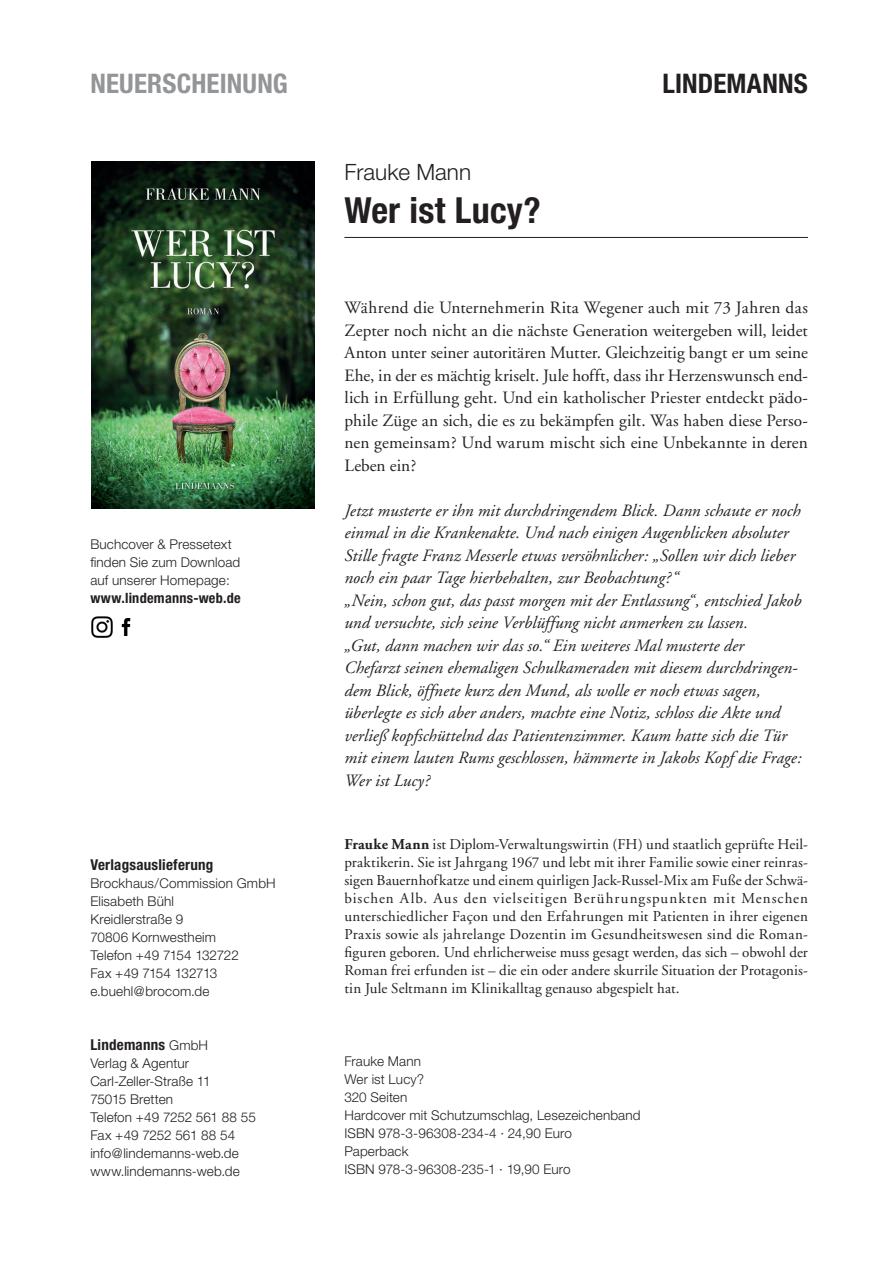
<style>
.page{position:relative;width:893px;height:1263px;background:#fff}
.page>*{position:absolute;margin:0;border:0;box-sizing:border-box;transform-origin:0 0}
.Autor{font:700 condensed 36px "Helvetica Neue";letter-spacing:.005em;color:#231f20}
.t1{font:700 condensed 27px "Helvetica Neue";letter-spacing:.005em;color:#939598}
.Lindemanns{font:700 condensed 27px "Helvetica Neue";letter-spacing:.01em;color:#231f20}
.Autor-2{font:300 22.5px "Helvetica Neue";color:#231f20}
.Fließtext_ohne_einzu{font:italic 17.25px/22.5px "Adobe Garamond";letter-spacing:.005em;color:#231f20}
.Fließtext_ohne_einzu-2{font:17.25px/22.5px "Adobe Garamond";letter-spacing:.01em;color:#231f20;text-align:justify}
.Fließtext_ohne_einzu-3{font:15px/18px "Adobe Garamond";letter-spacing:.01em;color:#231f20;text-align:justify}
.Fette{font:700 condensed 15px "Helvetica Neue";letter-spacing:.015em;color:#231f20}
.Fette-2{font:700 condensed 14.25px "Helvetica Neue";letter-spacing:.02em;color:#231f20}
.Daten{font:300 13.5px "Helvetica Neue";letter-spacing:.01em;color:#231f20}
.Daten-2{font:300 13.5px "Helvetica Neue";letter-spacing:-.025em;color:#231f20}
.s1{font-weight:300;font-stretch:normal;font-size:13.5px}
.s2{font-weight:700}
</style>
<div class="page">
<div style="left:43px;top:79px;width:76px;height:76px;border:2px solid #fff;border-radius:50%"></div>
<img style="left:91px;top:616px;width:22px;height:22px">
<img style="left:121px;top:618px;width:10px;height:17px">
<hr style="left:344px;top:237px;width:464px;height:1px;background:#231f20">
<img style="left:91px;top:162px;width:223px;height:346px">
<p class="t1" style="left:90px;top:67px;width:199px">NEUERSCHEINUNG</p>
<p class="Lindemanns" style="left:662px;top:67px;width:147px">LINDEMANNS</p>
<p class="Daten" style="left:90px;top:536px;width:143px">Buchcover &amp; Pressetext</p>
<p class="Daten" style="left:90px;top:554px;width:151px">finden Sie zum Download</p>
<p class="Daten" style="left:90px;top:572px;width:141px">auf unserer Homepage:</p>
<p class="Fette-2" style="left:90px;top:589px;width:152px">www.lindemanns-web.de</p>
<p class="Fette" style="left:90px;top:855px;width:125px">Verlagsauslieferung</p>
<p class="Daten" style="left:90px;top:875px;width:187px">Brockhaus/Commission GmbH</p>
<p class="Daten" style="left:90px;top:893px;width:85px">Elisabeth Bühl</p>
<p class="Daten" style="left:90px;top:911px;width:95px">Kreidlerstraße 9</p>
<p class="Daten" style="left:90px;top:929px;width:127px">70806 Kornwestheim</p>
<p class="Daten" style="left:90px;top:947px;width:150px">Telefon +49 7154 132722</p>
<p class="Daten-2" style="left:90px;top:965px;width:128px">Fax +49 7154 132713</p>
<p class="Daten" style="left:90px;top:983px;width:121px">e.buehl@brocom.de</p>
<p class="Fette" style="left:90px;top:1035px;width:119px">Lindemanns <span class="s1">GmbH</span></p>
<p class="Daten" style="left:90px;top:1055px;width:100px">Verlag &amp; Agentur</p>
<p class="Daten" style="left:90px;top:1073px;width:122px">Carl-Zeller-Straße 11</p>
<p class="Daten" style="left:90px;top:1091px;width:84px">75015 Bretten</p>
<p class="Daten" style="left:90px;top:1109px;width:167px">Telefon +49 7252 561 88 55</p>
<p class="Daten" style="left:90px;top:1127px;width:146px">Fax +49 7252 561 88 54</p>
<p class="Daten" style="left:90px;top:1145px;width:150px">info@lindemanns-web.de</p>
<p class="Daten" style="left:90px;top:1163px;width:151px">www.lindemanns-web.de</p>
<p class="Autor-2" style="left:344px;top:158px;width:128px">Frauke Mann</p>
<p class="Autor" style="left:344px;top:189px;width:198px">Wer ist Lucy?</p>
<p class="Fließtext_ohne_einzu-2" style="left:344px;top:297px;width:465px">Während die Unternehmerin Rita Wegener auch mit 73 Jahren das Zepter noch nicht an die nächste Generation weitergeben will, leidet Anton unter seiner autoritären Mutter. Gleichzeitig bangt er um seine Ehe, in der es mächtig kriselt. Jule hofft, dass ihr Herzenswunsch end&shy;lich in Erfüllung geht. Und ein katholischer Priester entdeckt pädo&shy;phile Züge an sich, die es zu bekämpfen gilt. Was haben diese Perso&shy;nen gemeinsam? Und warum mischt sich eine Unbekannte in deren Leben ein?</p>
<p class="Fließtext_ohne_einzu" style="left:344px;top:500px;width:458px">Jetzt musterte er ihn mit durchdringendem Blick. Dann schaute er noch einmal in die Krankenakte. Und nach einigen Augenblicken absoluter Stille fragte Franz Messerle etwas versöhnlicher: „Sollen wir dich lieber noch ein paar Tage hierbehalten, zur Beobachtung?“</p>
<p class="Fließtext_ohne_einzu" style="left:344px;top:590px;width:459px">„Nein, schon gut, das passt morgen mit der Entlassung“, entschied Jakob und versuchte, sich seine Verblüffung nicht anmerken zu lassen.<br>„Gut, dann machen wir das so.“ Ein weiteres Mal musterte der Chefarzt seinen ehemaligen Schulkameraden mit diesem durchdringen&shy;dem Blick, öffnete kurz den Mund, als wolle er noch etwas sagen, überlegte es sich aber anders, machte eine Notiz, schloss die Akte und verließ kopfschüttelnd das Patientenzimmer. Kaum hatte sich die Tür mit einem lauten Rums geschlossen, hämmerte in Jakobs Kopf die Frage:<br>Wer ist Lucy?</p>
<p class="Fließtext_ohne_einzu-3" style="left:344px;top:835px;width:465px"><span class="s2">Frauke Mann</span> ist Diplom-Verwaltungswirtin (FH) und staatlich geprüfte Heil&shy;praktikerin. Sie ist Jahrgang 1967 und lebt mit ihrer Familie sowie einer reinras&shy;sigen Bauernhofkatze und einem quirligen Jack-Russel-Mix am Fuße der Schwä&shy;bischen Alb. Aus den vielseitigen Berührungspunkten mit Menschen unterschiedlicher Façon und den Erfahrungen mit Patienten in ihrer eigenen Praxis sowie als jahrelange Dozentin im Gesundheitswesen sind die Roman&shy;figuren geboren. Und ehrlicherweise muss gesagt werden, das sich – obwohl der Roman frei erfunden ist – die ein oder andere skurrile Situation der Protagonis&shy;tin Jule Seltmann im Klinikalltag genauso abgespielt hat.</p>
<p class="Daten" style="left:344px;top:1052px;width:78px">Frauke Mann</p>
<p class="Daten" style="left:344px;top:1070px;width:81px">Wer ist Lucy?</p>
<p class="Daten" style="left:344px;top:1088px;width:64px">320 Seiten</p>
<p class="Daten" style="left:344px;top:1106px;width:298px">Hardcover mit Schutzumschlag, Lesezeichenband</p>
<p class="Daten" style="left:344px;top:1124px;width:229px">ISBN 978-3-96308-234-4 · 24,90 Euro</p>
<p class="Daten" style="left:344px;top:1142px;width:66px">Paperback</p>
<p class="Daten" style="left:344px;top:1160px;width:228px">ISBN 978-3-96308-235-1 · 19,90 Euro</p>
</div>
